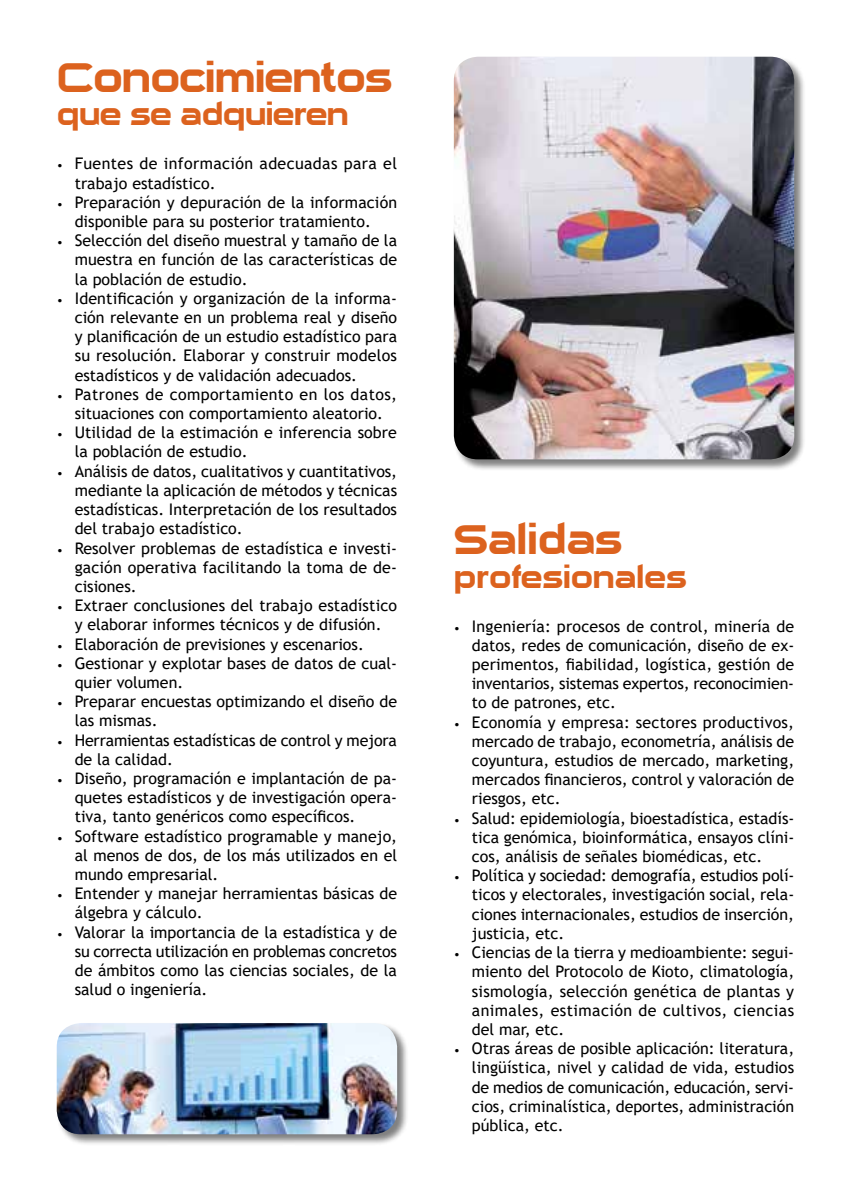
<style>
.page{position:relative;width:851px;height:1191px;background:#fff}
.page>*{position:absolute;margin:0;border:0;box-sizing:border-box;transform-origin:0 0}
.t1{font:40px "Sui Generis";letter-spacing:-.02em;color:#dc621e}
.t2{font:40px "Sui Generis";color:#dc621e}
.t3{font:30px "Sui Generis";letter-spacing:-.02em;color:#dc621e}
.t4{font:30px "Sui Generis";color:#dc621e}
.t5{font:16px/19.2px "Trebuchet MS";color:#000;text-align:justify}
.t6{font:16px/19.2px "Trebuchet MS";letter-spacing:.025em;color:#000}
.s1{font-size:12px}
</style>
<div class="page">
<div style="left:453px;top:56px;width:353px;height:415px;background:#000;opacity:.5"></div>
<img style="left:454px;top:57px;width:340px;height:402px">
<div style="left:56px;top:1022px;width:352px;height:124px;background:#000;opacity:.5"></div>
<img style="left:57px;top:1023px;width:340px;height:111px">
<h1 class="t1" style="left:57px;top:57px;width:337px">Conocimientos</h1>
<h2 class="t3" style="left:57px;top:99px;width:294px">que se adquieren</h2>
<p class="t6" style="left:75px;top:154px;width:324px;text-indent:-18px"><span class="s1">•</span> Fuentes de información adecuadas para el trabajo estadístico.</p>
<p class="t5" style="left:57px;top:192px;width:342px;text-align:center"><span class="s1">•</span> Preparación y depuración de la información disponible para su posterior tratamiento.</p>
<p class="t5" style="left:75px;top:231px;width:324px;text-indent:-18px"><span class="s1">•</span> Selección del diseño muestral y tamaño de la muestra en función de las características de la población de estudio.</p>
<p class="t5" style="left:75px;top:288px;width:324px;text-indent:-18px"><span class="s1">•</span> Identificación y organización de la informa&shy;ción relevante en un problema real y diseño y planificación de un estudio estadístico para su resolución. Elaborar y construir modelos estadísticos y de validación adecuados.</p>
<p class="t5" style="left:57px;top:384px;width:342px;text-align:center"><span class="s1">•</span> Patrones de comportamiento en los datos, situaciones con comportamiento aleatorio.</p>
<p class="t5" style="left:75px;top:423px;width:324px;text-indent:-18px"><span class="s1">•</span> Utilidad de la estimación e inferencia sobre la población de estudio.</p>
<p class="t5" style="left:75px;top:461px;width:324px;text-indent:-18px"><span class="s1">•</span> Análisis de datos, cualitativos y cuantitativos, mediante la aplicación de métodos y técnicas estadísticas. Interpretación de los resultados del trabajo estadístico.</p>
<p class="t5" style="left:75px;top:538px;width:324px;text-indent:-18px"><span class="s1">•</span> Resolver problemas de estadística e investi&shy;gación operativa facilitando la toma de de&shy;cisiones.</p>
<p class="t5" style="left:57px;top:596px;width:342px;text-align:center"><span class="s1">•</span> Extraer conclusiones del trabajo estadístico y elaborar informes técnicos y de difusión.</p>
<p class="t5" style="left:57px;top:634px;width:308px"><span class="s1">•</span> Elaboración de previsiones y escenarios.</p>
<p class="t5" style="left:75px;top:653px;width:324px;text-indent:-18px"><span class="s1">•</span> Gestionar y explotar bases de datos de cual&shy;quier volumen.</p>
<p class="t5" style="left:75px;top:692px;width:324px;text-indent:-18px"><span class="s1">•</span> Preparar encuestas optimizando el diseño de las mismas.</p>
<p class="t5" style="left:75px;top:730px;width:324px;text-indent:-18px"><span class="s1">•</span> Herramientas estadísticas de control y mejora de la calidad.</p>
<p class="t5" style="left:75px;top:768px;width:324px;text-indent:-18px"><span class="s1">•</span> Diseño, programación e implantación de pa&shy;quetes estadísticos y de investigación opera&shy;tiva, tanto genéricos como específicos.</p>
<p class="t5" style="left:75px;top:826px;width:324px;text-indent:-18px"><span class="s1">•</span> Software estadístico programable y manejo, al menos de dos, de los más utilizados en el mundo empresarial.</p>
<p class="t5" style="left:75px;top:884px;width:324px;text-indent:-18px"><span class="s1">•</span> Entender y manejar herramientas básicas de álgebra y cálculo.</p>
<p class="t5" style="left:75px;top:922px;width:324px;text-indent:-18px"><span class="s1">•</span> Valorar la importancia de la estadística y de su correcta utilización en problemas concretos de ámbitos como las ciencias sociales, de la salud o ingeniería.</p>
<h1 class="t2" style="left:454px;top:519px;width:170px">Salidas</h1>
<h2 class="t4" style="left:454px;top:561px;width:234px">profesionales</h2>
<p class="t5" style="left:472px;top:616px;width:324px;text-indent:-18px"><span class="s1">•</span> Ingeniería: procesos de control, minería de datos, redes de comunicación, diseño de ex&shy;perimentos, fiabilidad, logística, gestión de inventarios, sistemas expertos, reconocimien&shy;to de patrones, etc.</p>
<p class="t5" style="left:472px;top:712px;width:324px;text-indent:-18px"><span class="s1">•</span> Economía y empresa: sectores productivos, mercado de trabajo, econometría, análisis de coyuntura, estudios de mercado, marketing, mercados financieros, control y valoración de riesgos, etc.</p>
<p class="t5" style="left:472px;top:808px;width:324px;text-indent:-18px"><span class="s1">•</span> Salud: epidemiología, bioestadística, estadís&shy;tica genómica, bioinformática, ensayos clíni&shy;cos, análisis de señales biomédicas, etc.</p>
<p class="t5" style="left:472px;top:866px;width:324px;text-indent:-18px"><span class="s1">•</span> Política y sociedad: demografía, estudios polí&shy;ticos y electorales, investigación social, rela&shy;ciones internacionales, estudios de inserción, justicia, etc.</p>
<p class="t5" style="left:472px;top:942px;width:324px;text-indent:-18px"><span class="s1">•</span> Ciencias de la tierra y medioambiente: segui&shy;miento del Protocolo de Kioto, climatología, sismología, selección genética de plantas y animales, estimación de cultivos, ciencias del mar, etc.</p>
<p class="t5" style="left:472px;top:1038px;width:324px;text-indent:-18px"><span class="s1">•</span> Otras áreas de posible aplicación: literatura, lingüística, nivel y calidad de vida, estudios de medios de comunicación, educación, servi&shy;cios, criminalística, deportes, administración pública, etc.</p>
</div>
